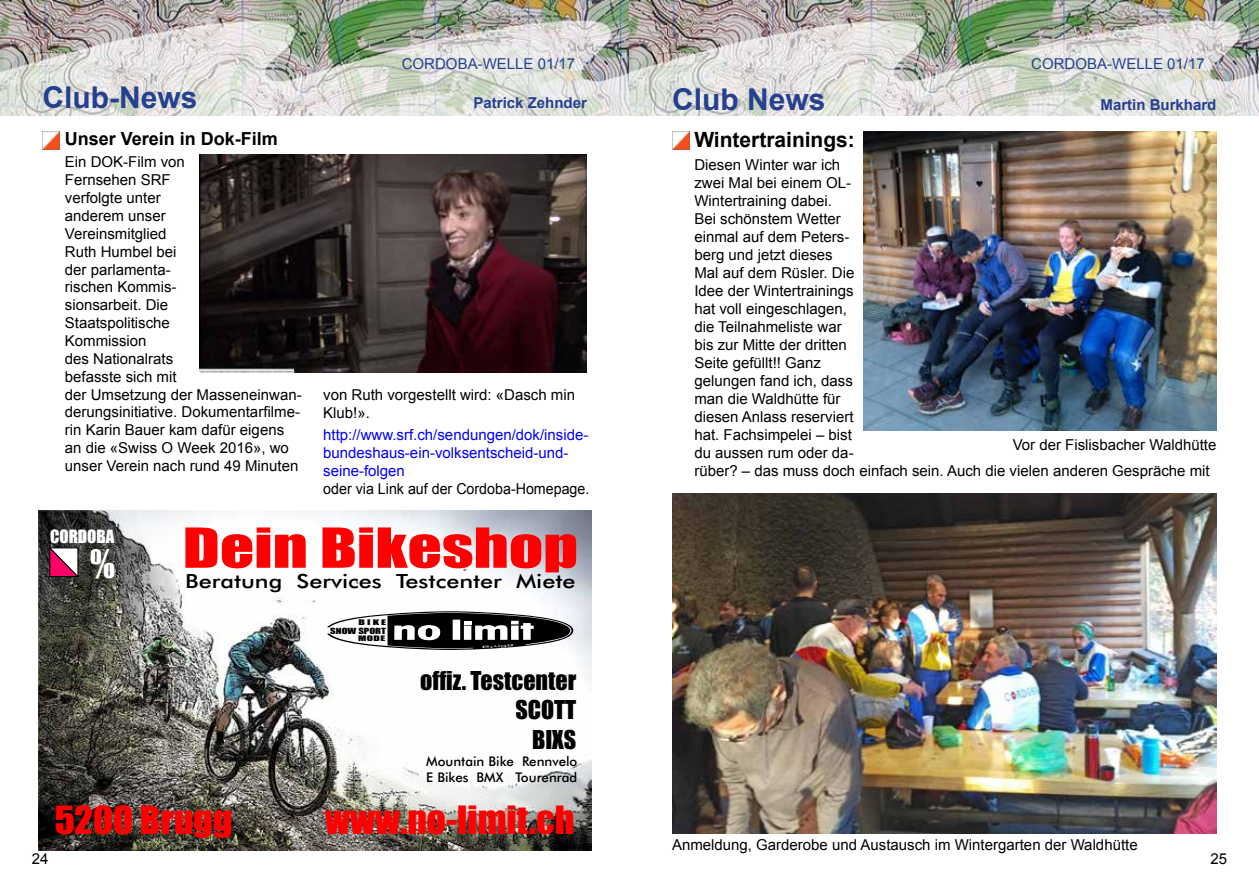
<style>
.page{position:relative;width:1259px;height:893px;background:#fff}
.page>*{position:absolute;margin:0;border:0;box-sizing:border-box;transform-origin:0 0}
.t1{font:50.85px "Impact";color:#f00;scale:1.32 1}
.t2{font:36px "Impact";color:#f00;scale:1.04 1}
.t3{font:36px "Impact";color:#fff}
.t4{font:700 30px "Arial";color:#25408f}
.t5{font:24px/29.2px "Impact";color:#000;text-align:right}
.t6{font:700 21px "Arial";color:#000}
.t7{font:500 19.5px "Futura BT";color:#000;scale:1.2 1}
.t8{font:700 18px "Arial";color:#000}
.t9{font:16.95px "Impact";color:#fff}
.t10{font:15px/17.9px "Arial";color:#000}
.t11{font:15px/17.9px "Arial";color:#00f}
.t12{font:15px "Arial";color:#25408f}
.t13{font:15px "Arial";color:#000;scale:.95 1}
.t14{font:700 15px "Arial";color:#25408f}
.t15{font:500 13.35px/16px "Futura BT";color:#000}
.t16{font:7.8px "Impact";color:#000;scale:1.38 1}
.t17{font:7.2px "Impact";color:#000;scale:1.67 1}
.t18{font:7.05px "Impact";color:#000;scale:1.65 1}
.t19{font:2.7px "Arial";color:#fff;scale:4.32 1}
</style>
<div class="page">
<img style="left:0;top:0;width:1259px;height:116px">
<img style="left:672px;top:132px;width:17px;height:17px">
<img style="left:43px;top:132px;width:17px;height:17px">
<img style="left:200px;top:155px;width:387px;height:217px">
<img style="left:39px;top:511px;width:552px;height:339px">
<svg style="left:327px;top:611px;width:246px;height:39px"></svg>
<svg style="left:49px;top:547px;width:30px;height:30px"></svg>
<img style="left:863px;top:132px;width:353px;height:298px">
<img style="left:672px;top:493px;width:544px;height:340px">
<p class="t12" style="left:402px;top:54px;width:175px">CORDOBA-WELLE 01/17</p>
<p class="t12" style="left:1031px;top:54px;width:175px">CORDOBA-WELLE 01/17</p>
<h3 class="t4" style="left:43px;top:78px;width:157px">Club-News</h3>
<p class="t14" style="left:473px;top:93px;width:115px">Patrick Zehnder</p>
<p class="t8" style="left:65px;top:127px;width:215px">Unser Verein in Dok-Film</p>
<p class="t10" style="left:65px;top:153px;width:238px">Ein DOK-Film von<br>Fernsehen SRF<br>verfolgte unter<br>anderem unser<br>Vereinsmitglied<br>Ruth Humbel bei<br>der parlamenta-<br>rischen Kommis-<br>sionsarbeit. Die<br>Staatspolitische<br>Kommission<br>des Nationalrats<br>befasste sich mit<br>der Umsetzung der Masseneinwan&shy;derungsinitiative. Dokumentarfilme&shy;rin Karin Bauer kam dafür eigens an die «Swiss O Week 2016», wo unser Verein nach rund 49 Minuten</p>
<p class="t10" style="left:323px;top:386px;width:253px">von Ruth vorgestellt wird: «Dasch min<br>Klub!».</p>
<p class="t11" style="left:323px;top:426px;width:267px">http://www.srf.ch/sendungen/dok/inside&shy;bundeshaus-ein-volksentscheid-und&shy;seine-folgen</p>
<p class="t13" style="left:323px;top:479px;width:282px">oder via Link auf der Cordoba-Homepage.</p>
<h1 class="t1" style="left:183px;top:508px;width:301px">Dein Bikeshop</h1>
<h3 class="t7" style="left:185px;top:569px;width:327px">Beratung Services Testcenter Miete</h3>
<p class="t16" style="left:330px;top:625px;width:42px">SNOW SPORT</p>
<p class="t18" style="left:358px;top:633px;width:18px">MODE</p>
<p class="t9" style="left:50px;top:523px;width:66px">CORDOBA</p>
<h2 class="t3" style="left:90px;top:535px;width:26px">%</h2>
<p class="t17" style="left:359px;top:617px;width:18px">BIKE</p>
<p class="t19" style="left:482px;top:646px;width:9px;rotate:-5deg">Brugg</p>
<h3 class="t5" style="left:420px;top:665px;width:158px">offiz. Testcenter<br>SCOTT<br>BIXS</h3>
<p class="t15" style="left:426px;top:753px;width:153px">Mountain Bike Rennvelo<br>E Bikes BMX Tourenrad</p>
<h3 class="t4" style="left:672px;top:79px;width:155px">Club News</h3>
<p class="t14" style="left:1100px;top:95px;width:117px">Martin Burkhard</p>
<h3 class="t6" style="left:694px;top:126px;width:162px">Wintertrainings:</h3>
<p class="t10" style="left:694px;top:155px;width:517px">Diesen Winter war ich<br>zwei Mal bei einem OL-<br>Wintertraining dabei.<br>Bei schönstem Wetter<br>einmal auf dem Peters-<br>berg und jetzt dieses<br>Mal auf dem Rüsler. Die<br>Idee der Wintertrainings<br>hat voll eingeschlagen,<br>die Teilnahmeliste war<br>bis zur Mitte der dritten<br>Seite gefüllt!! Ganz<br>gelungen fand ich, dass<br>man die Waldhütte für<br>diesen Anlass reserviert<br>hat. Fachsimpelei – bist<br>du aussen rum oder da-<br>rüber? – das muss doch einfach sein. Auch die vielen anderen Gespräche mit</p>
<p class="t10" style="left:1012px;top:436px;width:205px">Vor der Fislisbacher Waldhütte</p>
<h2 class="t2" style="left:55px;top:792px;width:172px">5200 Brugg</h2>
<h2 class="t2" style="left:325px;top:792px;width:241px">www.no-limit.ch</h2>
<p class="t10" style="left:672px;top:836px;width:467px">Anmeldung, Garderobe und Austausch im Wintergarten der Waldhütte</p>
<p class="t10" style="left:32px;top:849px;width:18px">24</p>
<p class="t10" style="left:1210px;top:849px;width:18px">25</p>
</div>
